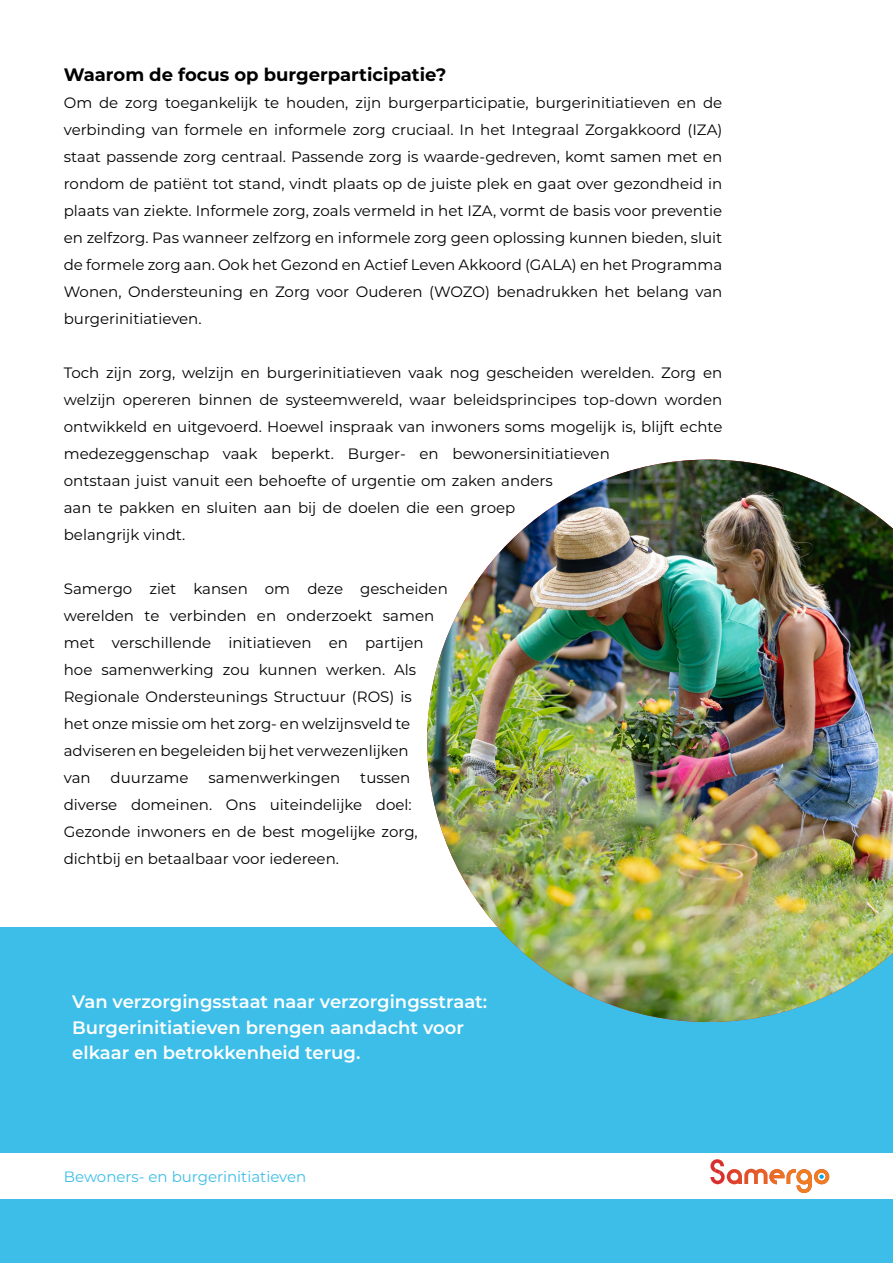
<style>
.page{position:relative;width:893px;height:1263px;background:#fff}
.page>*{position:absolute;margin:0;border:0;box-sizing:border-box;transform-origin:0 0}
.t1{font:600 18px/25.5px "Montserrat";color:#fff}
.t2{font:700 18px "Montserrat";color:#000}
.t3{font:15px/27px "Montserrat";color:#000}
.t4{font:15px "Montserrat";color:#3dbee8}
</style>
<div class="page">
<div style="left:0;top:927px;width:893px;height:336px;background:#3dbee8"></div>
<img style="left:427px;top:459px;width:466px;height:563px">
<div style="left:0;top:1153px;width:893px;height:46px;background:#fff"></div>
<svg style="left:710px;top:1159px;width:119px;height:34px"></svg>
<p class="t2" style="left:64px;top:62px;width:384px">Waarom de focus op burgerparticipatie?</p>
<p class="t3" style="left:64px;top:89px;width:660px;text-align:justify">Om de zorg toegankelijk te houden, zijn burgerparticipatie, burgerinitiatieven en de verbinding van formele en informele zorg cruciaal. In het Integraal Zorgakkoord (IZA) staat passende zorg centraal. Passende zorg is waarde-gedreven, komt samen met en rondom de patiënt tot stand, vindt plaats op de juiste plek en gaat over gezondheid in plaats van ziekte. Informele zorg, zoals vermeld in het IZA, vormt de basis voor preventie en zelfzorg. Pas wanneer zelfzorg en informele zorg geen oplossing kunnen bieden, sluit de formele zorg aan. Ook het Gezond en Actief Leven Akkoord (GALA) en het Programma Wonen, Ondersteuning en Zorg voor Ouderen (WOZO) benadrukken het belang van burgerinitiatieven.</p>
<p class="t3" style="left:64px;top:359px;width:660px">Toch zijn zorg, welzijn en burgerinitiatieven vaak nog gescheiden werelden. Zorg en welzijn opereren binnen de systeemwereld, waar beleidsprincipes top-down worden ontwikkeld en uitgevoerd. Hoewel inspraak van inwoners soms mogelijk is, blijft echte medezeggenschap vaak beperkt. Burger- en bewonersinitiatieven<br>ontstaan juist vanuit een behoefte of urgentie om zaken anders<br>aan te pakken en sluiten aan bij de doelen die een groep<br>belangrijk vindt.</p>
<p class="t3" style="left:64px;top:575px;width:386px">Samergo ziet kansen om deze gescheiden werelden te verbinden en onderzoekt samen met verschillende initiatieven en partijen hoe samenwerking zou kunnen werken. Als Regionale Ondersteunings Structuur (ROS) is<br>het onze missie om het zorg- en welzijnsveld te adviseren en begeleiden bij het verwezenlijken<br>van</p>
<p class="t3" style="left:111px;top:764px;width:79px">duurzame</p>
<p class="t3" style="left:208px;top:764px;width:133px">samenwerkingen</p>
<p class="t3" style="left:64px;top:764px;width:356px;text-indent:296px">tussen diverse domeinen. Ons uiteindelijke doel:<br>Gezonde inwoners en de best mogelijke zorg, dichtbij en betaalbaar voor iedereen.</p>
<p class="t1" style="left:72px;top:988px;width:416px">Van verzorgingsstaat naar verzorgingsstraat:<br>Burgerinitiatieven brengen aandacht voor elkaar en betrokkenheid terug.</p>
<p class="t4" style="left:64px;top:1166px;width:244px">Bewoners- en burgerinitiatieven</p>
</div>
